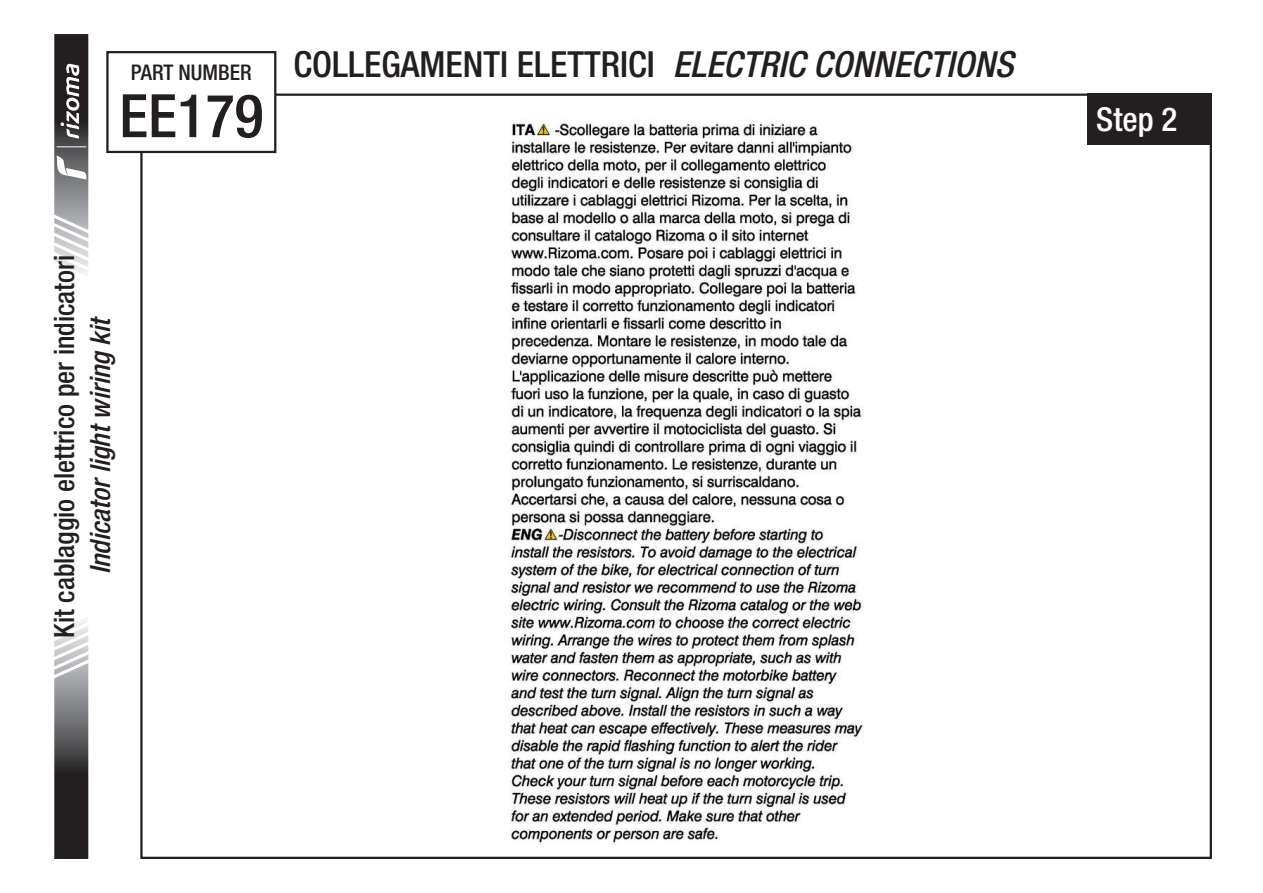
<style>
.page{position:relative;width:1263px;height:893px;background:#fff}
.page>*{position:absolute;margin:0;border:0;box-sizing:border-box;transform-origin:0 0}
.t1{font:500 condensed 60px "Helvetica Neue LT Std";color:#231f20}
.t2{font:500 condensed 36px "Helvetica Neue LT Std";color:#231f20}
.t3{font:500 condensed 33px "Helvetica Neue LT Std";color:#fff}
.t4{font:500 condensed 27.9px "Helvetica Neue LT Std";color:#231f20}
.t5{font:italic 500 condensed 27.9px "Helvetica Neue LT Std";color:#231f20}
.t6{font:500 condensed 21.6px "Helvetica Neue LT Std";color:#231f20}
.s1{font-style:italic}
</style>
<div class="page">
<img style="left:509px;top:120px;width:355px;height:725px">
<div style="left:1088px;top:94px;width:124px;height:51px;background:#231f20"></div>
<svg style="left:54px;top:620px;width:35px;height:239px;background:#706f70"></svg>
<svg style="left:54px;top:34px;width:35px;height:240px"></svg>
<div style="left:106px;top:51px;width:170px;height:102px;border:2px solid #231f20"></div>
<p class="t6" style="left:131px;top:59px;width:122px">PART NUMBER</p>
<h1 class="t1" style="left:119px;top:80px;width:146px">EE179</h1>
<p class="t2" style="left:293px;top:42px;width:721px">COLLEGAMENTI ELETTRICI <span class="s1">ELECTRIC CONNECTIONS</span></p>
<p class="t4" style="left:48px;top:638px;width:384px;rotate:-90deg">Kit cablaggio elettrico per indicatori</p>
<p class="t5" style="left:84px;top:574px;width:260px;rotate:-90deg">Indicator light wiring kit</p>
<p class="t3" style="left:1096px;top:99px;width:83px">Step 2</p>
</div>
